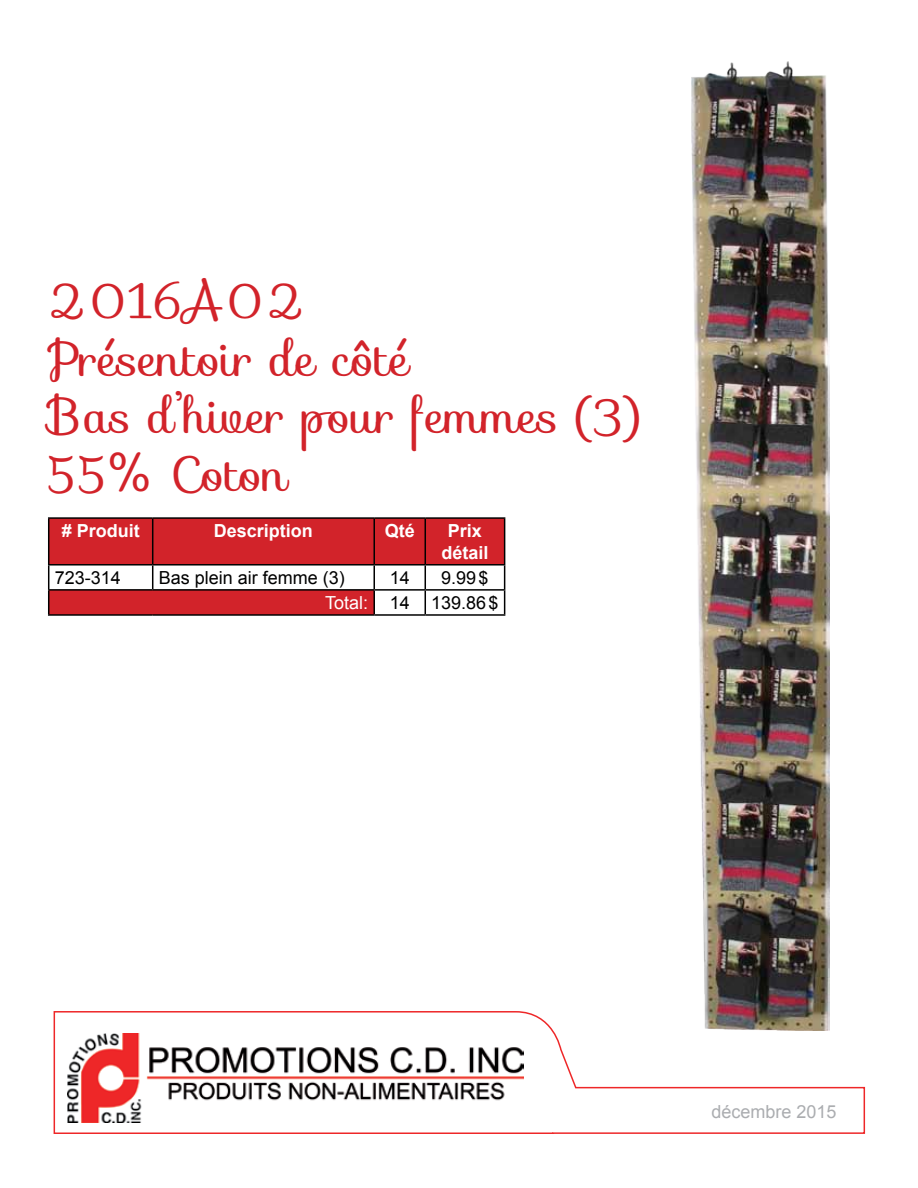
<style>
.page{position:relative;width:918px;height:1188px;background:#fff}
.page>*{position:absolute;margin:0;border:0;box-sizing:border-box;transform-origin:0 0}
.t1{font:48px/57.6px "Sofia";color:#d2232a}
.t2{font:18px/25px "Arial";color:#000}
.t3{font:700 18px/21.6px "Arial";color:#fff;text-align:center}
.t4{font:18px "Arial";color:#abadb0}
.s1{color:#fff}
</style>
<div class="page">
<svg style="left:53px;top:1010px;width:813px;height:124px"></svg>
<img style="left:67px;top:1034px;width:456px;height:89px">
<svg style="left:49px;top:519px;width:455px;height:95px;fill:#d2232a"></svg>
<hr style="left:48px;top:517px;width:105px;height:2px;background:#000">
<hr style="left:48px;top:519px;width:1px;height:45px;background:#000">
<hr style="left:153px;top:517px;width:221px;height:2px;background:#000">
<hr style="left:152px;top:519px;width:1px;height:45px;background:#000">
<hr style="left:374px;top:517px;width:51px;height:2px;background:#000">
<hr style="left:373px;top:519px;width:2px;height:45px;background:#000">
<hr style="left:425px;top:517px;width:80px;height:2px;background:#000">
<hr style="left:425px;top:519px;width:1px;height:45px;background:#000">
<hr style="left:504px;top:519px;width:1px;height:45px;background:#000">
<hr style="left:48px;top:564px;width:105px;height:2px;background:#000">
<hr style="left:153px;top:564px;width:221px;height:2px;background:#000">
<svg style="left:152px;top:566px;width:1px;height:23px"></svg>
<hr style="left:374px;top:564px;width:51px;height:2px;background:#000">
<hr style="left:373px;top:566px;width:2px;height:23px;background:#000">
<hr style="left:425px;top:564px;width:80px;height:2px;background:#000">
<hr style="left:48px;top:589px;width:105px;height:2px;background:#000">
<svg style="left:48px;top:566px;width:1px;height:48px"></svg>
<hr style="left:153px;top:589px;width:221px;height:2px;background:#000">
<hr style="left:374px;top:589px;width:51px;height:2px;background:#000">
<hr style="left:373px;top:591px;width:2px;height:23px;background:#000">
<hr style="left:425px;top:589px;width:80px;height:2px;background:#000">
<svg style="left:425px;top:566px;width:1px;height:48px"></svg>
<svg style="left:504px;top:566px;width:1px;height:48px"></svg>
<hr style="left:48px;top:614px;width:105px;height:2px;background:#000">
<hr style="left:153px;top:614px;width:221px;height:2px;background:#000">
<hr style="left:374px;top:614px;width:51px;height:2px;background:#000">
<hr style="left:425px;top:614px;width:80px;height:2px;background:#000">
<img style="left:691px;top:62px;width:138px;height:969px">
<p class="t1" style="left:48px;top:273px;width:593px">2016A02<br>Présentoir de côté<br>Bas d’hiver pour femmes (3)<br>55% Coton</p>
<p class="t3" style="left:62px;top:521px;width:80px"># Produit</p>
<p class="t3" style="left:214px;top:521px;width:101px">Description</p>
<p class="t3" style="left:385px;top:521px;width:32px">Qté</p>
<p class="t3" style="left:441px;top:521px;width:49px">Prix détail</p>
<p class="t2" style="left:55px;top:565px;width:68px">723-314</p>
<p class="t2" style="left:159px;top:565px;width:188px">Bas plein air femme (3)</p>
<p class="t2" style="left:390px;top:565px;width:22px">14</p>
<p class="t2" style="left:325px;top:565px;width:175px;text-indent:116px">9.99$<br><span class="s1">Total:</span> 14 139.86$</p>
<p class="t4" style="left:711px;top:1100px;width:127px">décembre 2015</p>
</div>
